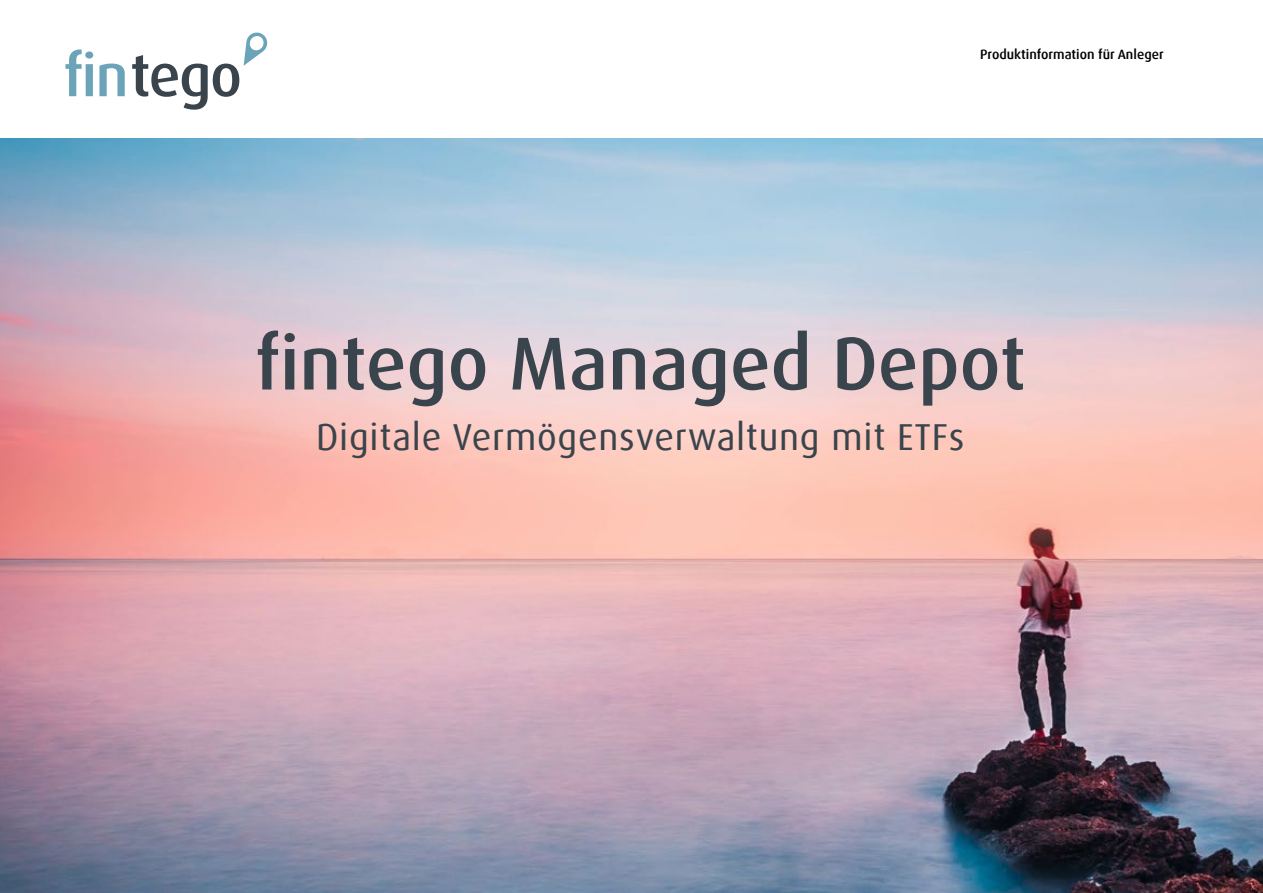
<style>
.page{position:relative;width:1263px;height:893px;background:#fff}
.page>*{position:absolute;margin:0;border:0;box-sizing:border-box;transform-origin:0 0}
.t1{font:500 75px "Dax Offc";color:#39444c}
.t2{font:37.5px "Dax Offc";letter-spacing:.02em;color:#39444c}
.t3{font:500 13.5px "Dax Offc";color:#000}
</style>
<div class="page">
<img style="left:0;top:138px;width:1263px;height:755px">
<svg style="left:65px;top:49px;width:28px;height:47px"></svg>
<svg style="left:99px;top:64px;width:26px;height:32px"></svg>
<svg style="left:132px;top:33px;width:135px;height:77px"></svg>
<p class="t3" style="left:980px;top:46px;width:185px">Produktinformation für An leger</p>
<h1 class="t1" style="left:255px;top:316px;width:736px">finteg Managed Depot</h1>
<p class="t2" style="left:316px;top:413px;width:650px">Digitale Vermögensverwaltung mit ETFs</p>
</div>
